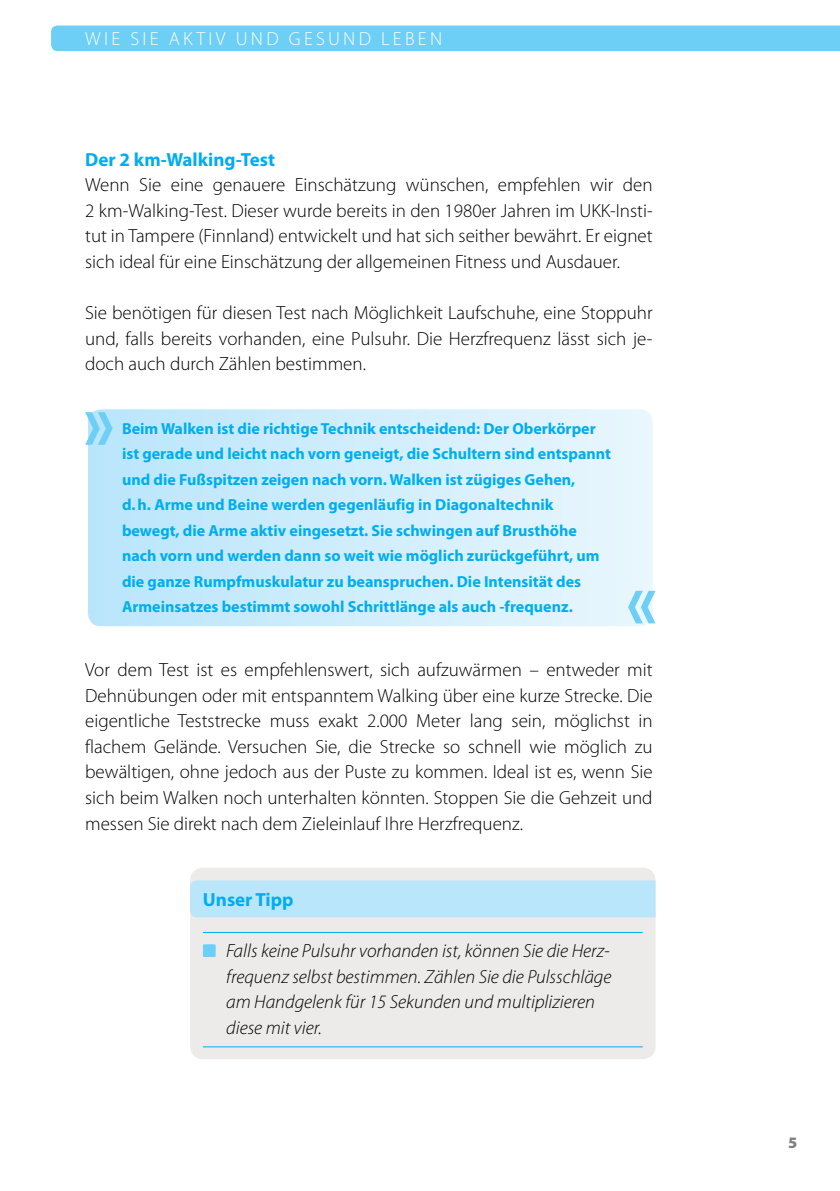
<style>
.page{position:relative;width:840px;height:1191px;background:#fff}
.page>*{position:absolute;margin:0;border:0;box-sizing:border-box;transform-origin:0 0}
.t1{font:300 19px/25.6px "Myriad Pro";color:#000;text-align:justify}
.t2{font:italic 300 19px/25.6px "Myriad Pro";color:#000}
.t3{font:700 19px "Myriad Pro";color:#00aeef}
.t4{font:300 19px "Myriad Pro";letter-spacing:.17em;color:#fff}
.t5{font:700 16px/25.6px "Myriad Pro";color:#00aeef}
.t6{font:900 16px "Myriad Pro";color:#808285}
</style>
<div class="page">
<div style="left:51px;top:26px;width:788px;height:25px;background:#6dcff6"></div>
<svg style="left:89px;top:410px;width:563px;height:215px;background:#d1edfc"></svg>
<div style="left:87px;top:408px;width:566px;height:219px;border:1px solid #fff;border-radius:13px"></div>
<svg style="left:627px;top:591px;width:28px;height:32px"></svg>
<svg style="left:85px;top:412px;width:27px;height:33px"></svg>
<div style="left:190px;top:867px;width:465px;height:192px;background:#ecebea;border-radius:13px"></div>
<div style="left:190px;top:880px;width:465px;height:37px;background:#b9e6fa"></div>
<hr style="left:203px;top:932px;width:439px;height:1px;background:#00aeef">
<hr style="left:203px;top:1046px;width:439px;height:1px;background:#00aeef">
<div style="left:203px;top:944px;width:12px;height:13px;background:#6dcff6"></div>
<p class="t4" style="left:85px;top:29px;width:358px">WIE SIE AKTIV UND GESUND LEBEN</p>
<p class="t3" style="left:85px;top:149px;width:191px">Der 2 km-Walking-Test</p>
<p class="t1" style="left:85px;top:173px;width:569px">Wenn Sie eine genauere Einschätzung wünschen, empfehlen wir den 2 km-Walking-Test. Dieser wurde bereits in den 1980er Jahren im UKK-Insti&shy;tut in Tampere (Finnland) entwickelt und hat sich seither bewährt. Er eignet sich ideal für eine Einschätzung der allgemeinen Fitness und Ausdauer.</p>
<p class="t1" style="left:85px;top:300px;width:568px">Sie benötigen für diesen Test nach Möglichkeit Laufschuhe, eine Stoppuhr und, falls bereits vorhanden, eine Pulsuhr. Die Herzfrequenz lässt sich je&shy;doch auch durch Zählen bestimmen.</p>
<p class="t5" style="left:122px;top:416px;width:490px">Beim Walken ist die richtige Technik entscheidend: Der Oberkörper ist gerade und leicht nach vorn geneigt, die Schultern sind entspannt und die Fußspitzen zeigen nach vorn. Walken ist zügiges Gehen,<br>d.h. Arme und Beine werden gegenläufig in Diagonaltechnik bewegt, die Arme aktiv eingesetzt. Sie schwingen auf Brusthöhe nach vorn und werden dann so weit wie möglich zurückgeführt, um die ganze Rumpfmuskulatur zu beanspruchen. Die Intensität des Armeinsatzes bestimmt sowohl Schrittlänge als auch -frequenz.</p>
<p class="t1" style="left:85px;top:657px;width:568px">Vor dem Test ist es empfehlenswert, sich aufzuwärmen – entweder mit Dehnübungen oder mit entspanntem Walking über eine kurze Strecke. Die eigentliche Teststrecke muss exakt 2.000 Meter lang sein, möglichst in flachem Gelände. Versuchen Sie, die Strecke so schnell wie möglich zu bewältigen, ohne jedoch aus der Puste zu kommen. Ideal ist es, wenn Sie sich beim Walken noch unterhalten könnten. Stoppen Sie die Gehzeit und messen Sie direkt nach dem Zieleinlauf Ihre Herzfrequenz.</p>
<p class="t3" style="left:203px;top:889px;width:92px">Unser Tipp</p>
<p class="t2" style="left:226px;top:938px;width:386px">Falls keine Pulsuhr vorhanden ist, können Sie die Herz&shy;frequenz selbst bestimmen. Zählen Sie die Pulsschläge am Handgelenk für 15 Sekunden und multiplizieren diese mit vier.</p>
<p class="t6" style="left:787px;top:1134px;width:11px">5</p>
</div>
